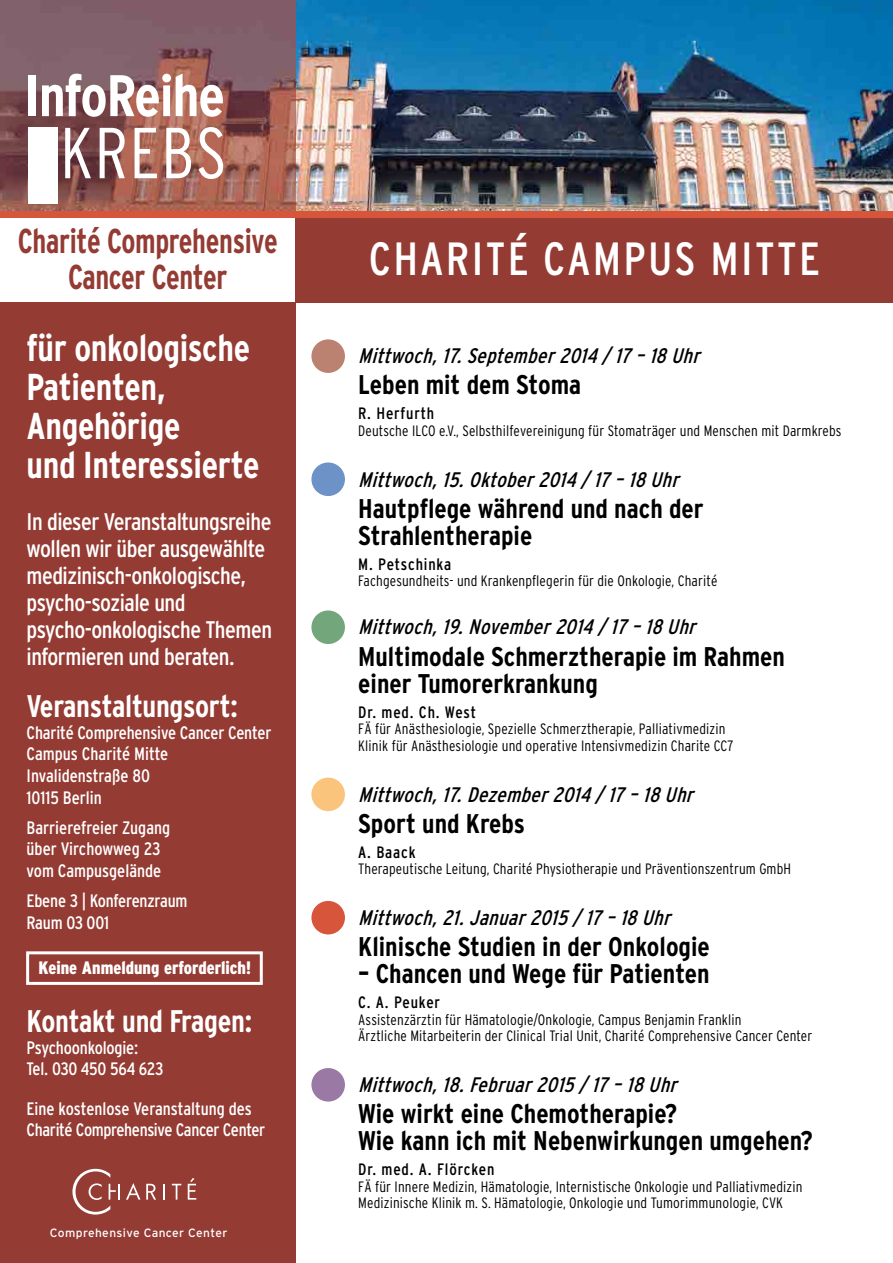
<style>
.page{position:relative;width:893px;height:1263px;background:#fff}
.page>*{position:absolute;margin:0;border:0;box-sizing:border-box;transform-origin:0 0}
.t1{font:300 condensed 72px "Interstate";letter-spacing:.02em;color:#fff}
.t2{font:700 condensed 58.5px "Interstate";letter-spacing:-.02em;color:#fff}
.t3{font:condensed 46.5px "Interstate";letter-spacing:.05em;color:#fff}
.t4{font:700 condensed 37.5px/39px "Interstate";letter-spacing:-.01em;color:#fff;scale:.96 1}
.t5{font:700 condensed 34.5px/36px "Interstate";letter-spacing:-.01em;color:#943b33;text-align:center;scale:.87 1}
.t6{font:700 condensed 31.2px "Interstate";letter-spacing:-.01em;color:#fff;scale:.96 1}
.t7{font:700 condensed 27px/27px "Interstate";color:#000}
.t8{font:condensed 24px/27px "Interstate";letter-spacing:-.02em;color:#fff}
.t9{font:italic condensed 21px "Interstate";color:#000}
.t10{font:condensed 18px/21.6px "Interstate";letter-spacing:-.01em;color:#fff}
.t11{font:900 condensed 18px "Interstate";color:#fff}
.t12{font:condensed 16.5px "Interstate";letter-spacing:.05em;color:#000}
.t13{font:300 condensed 15px/16.5px "Interstate";letter-spacing:.01em;color:#000}
.t14{font:12px "Interstate";letter-spacing:.03em;color:#fff}
</style>
<div class="page">
<img style="left:296px;top:0;width:597px;height:212px">
<div style="left:296px;top:215px;width:597px;height:88px;background:#943b33"></div>
<img style="left:0;top:0;width:296px;height:212px">
<div style="left:0;top:303px;width:296px;height:960px;background:#943b33"></div>
<svg style="left:26px;top:951px;width:237px;height:34px"></svg>
<svg style="left:72px;top:1169px;width:124px;height:45px"></svg>
<div style="left:113px;top:1202px;width:112px;height:13px;background:#943b33"></div>
<div style="left:29px;top:127px;width:29px;height:77px;background:#fff"></div>
<div style="left:0;top:212px;width:893px;height:6px;background:#d6553b"></div>
<div style="left:311px;top:339px;width:34px;height:34px;background:#bb8272;border-radius:50%"></div>
<div style="left:311px;top:610px;width:34px;height:34px;background:#74a67b;border-radius:50%"></div>
<div style="left:311px;top:462px;width:34px;height:34px;background:#6c92c7;border-radius:50%"></div>
<div style="left:311px;top:778px;width:34px;height:33px;background:#fac47d;border-radius:50%"></div>
<div style="left:311px;top:901px;width:34px;height:33px;background:#d6553b;border-radius:50%"></div>
<div style="left:311px;top:1068px;width:34px;height:33px;background:#9a7aa4;border-radius:50%"></div>
<h2 class="t2" style="left:24px;top:63px;width:202px">InfoReihe</h2>
<h1 class="t1" style="left:60px;top:112px;width:168px">KREBS</h1>
<h3 class="t5" style="left:18px;top:222px;width:300px">Charité Comprehensive<br>Cancer Center</h3>
<h3 class="t3" style="left:369px;top:233px;width:452px">CHARITÉ CAMPUS MITTE</h3>
<h3 class="t4" style="left:27px;top:328px;width:244px">für onkologische<br>Patienten,<br>Angehörige<br>und Interessierte</h3>
<h3 class="t8" style="left:27px;top:508px;width:247px">In dieser Veranstaltungsreihe wollen wir über ausgewählte medizinisch-onkologische, psycho-soziale und psycho-onkologische Themen informieren und beraten.</h3>
<h3 class="t6" style="left:27px;top:689px;width:221px">Veranstaltungsort:</h3>
<p class="t10" style="left:27px;top:722px;width:246px">Charité Comprehensive Cancer Center<br>Campus Charité Mitte<br>Invalidenstraße 80<br>10115 Berlin</p>
<p class="t10" style="left:27px;top:816px;width:145px">Barrierefreier Zugang über Virchowweg 23 vom Campusgelände</p>
<p class="t10" style="left:27px;top:890px;width:162px">Ebene 3 | Konferenzraum<br>Raum 03 001</p>
<p class="t11" style="left:39px;top:958px;width:214px">Keine Anmeldung erforderlich!</p>
<h3 class="t6" style="left:27px;top:1003px;width:236px">Kontakt und Fragen:</h3>
<p class="t10" style="left:27px;top:1036px;width:138px">Psychoonkologie:<br>Tel. 030 450 564 623</p>
<p class="t10" style="left:27px;top:1097px;width:240px">Eine kostenlose Veranstaltung des<br>Charité Comprehensive Cancer Center</p>
<p class="t14" style="left:50px;top:1226px;width:179px">Comprehensive Cancer Center</p>
<h3 class="t9" style="left:358px;top:344px;width:349px">Mittwoch,17.September2014/17–18Uhr</h3>
<h3 class="t7" style="left:358px;top:371px;width:224px">Leben mit dem Stoma</h3>
<p class="t12" style="left:358px;top:404px;width:78px">R. Herfurth</p>
<p class="t13" style="left:358px;top:422px;width:485px">Deutsche ILCO e.V., Selbsthilfevereinigung für Stomaträger und Menschen mit Darmkrebs</p>
<h3 class="t9" style="left:358px;top:468px;width:328px">Mittwoch,15.Oktober2014/17–18Uhr</h3>
<h3 class="t7" style="left:358px;top:495px;width:347px">Hautpflege während und nach der<br>Strahlentherapie</h3>
<p class="t12" style="left:358px;top:555px;width:95px">M. Petschinka</p>
<p class="t13" style="left:358px;top:573px;width:361px">Fachgesundheits- und Krankenpflegerin für die Onkologie, Charité</p>
<h3 class="t9" style="left:358px;top:615px;width:345px">Mittwoch,19.November2014/17–18Uhr</h3>
<h3 class="t7" style="left:358px;top:643px;width:428px">Multimodale Schmerztherapie im Rahmen einer Tumorerkrankung</h3>
<p class="t12" style="left:358px;top:703px;width:119px">Dr. med. Ch. West</p>
<p class="t13" style="left:358px;top:720px;width:377px">FÄ für Anästhesiologie, Spezielle Schmerztherapie, Palliativmedizin<br>Klinik für Anästhesiologie und operative Intensivmedizin Charite CC7</p>
<h3 class="t9" style="left:358px;top:782px;width:342px">Mittwoch,17.Dezember2014/17–18Uhr</h3>
<h3 class="t7" style="left:358px;top:810px;width:168px">Sport und Krebs</h3>
<p class="t12" style="left:358px;top:843px;width:59px">A. Baack</p>
<p class="t13" style="left:358px;top:860px;width:434px">Therapeutische Leitung, Charité Physiotherapie und Präventionszentrum GmbH</p>
<h3 class="t9" style="left:358px;top:906px;width:320px">Mittwoch,21.Januar2015/17–18Uhr</h3>
<h3 class="t7" style="left:358px;top:933px;width:353px">Klinische Studien in der Onkologie</h3>
<h3 class="t7" style="left:358px;top:960px;width:353px">– Chancen und Wege für Patienten</h3>
<p class="t12" style="left:358px;top:993px;width:83px">C. A. Peuker</p>
<p class="t13" style="left:358px;top:1011px;width:456px">Assistenzärztin für Hämatologie/Onkologie, Campus Benjamin Franklin<br>Ärztliche Mitarbeiterin der Clinical Trial Unit, Charité Comprehensive Cancer Center</p>
<h3 class="t9" style="left:358px;top:1073px;width:326px">Mittwoch,18.Februar2015/17–18Uhr</h3>
<h3 class="t7" style="left:358px;top:1100px;width:456px">Wie wirkt eine Chemotherapie?<br>Wie kann ich mit Nebenwirkungen umgehen?</h3>
<p class="t12" style="left:358px;top:1160px;width:138px">Dr. med. A. Flörcken</p>
<p class="t13" style="left:358px;top:1178px;width:446px">FÄ für Innere Medizin, Hämatologie, Internistische Onkologie und Palliativmedizin<br>Medizinische Klinik m. S. Hämatologie, Onkologie und Tumorimmunologie, CVK</p>
</div>
